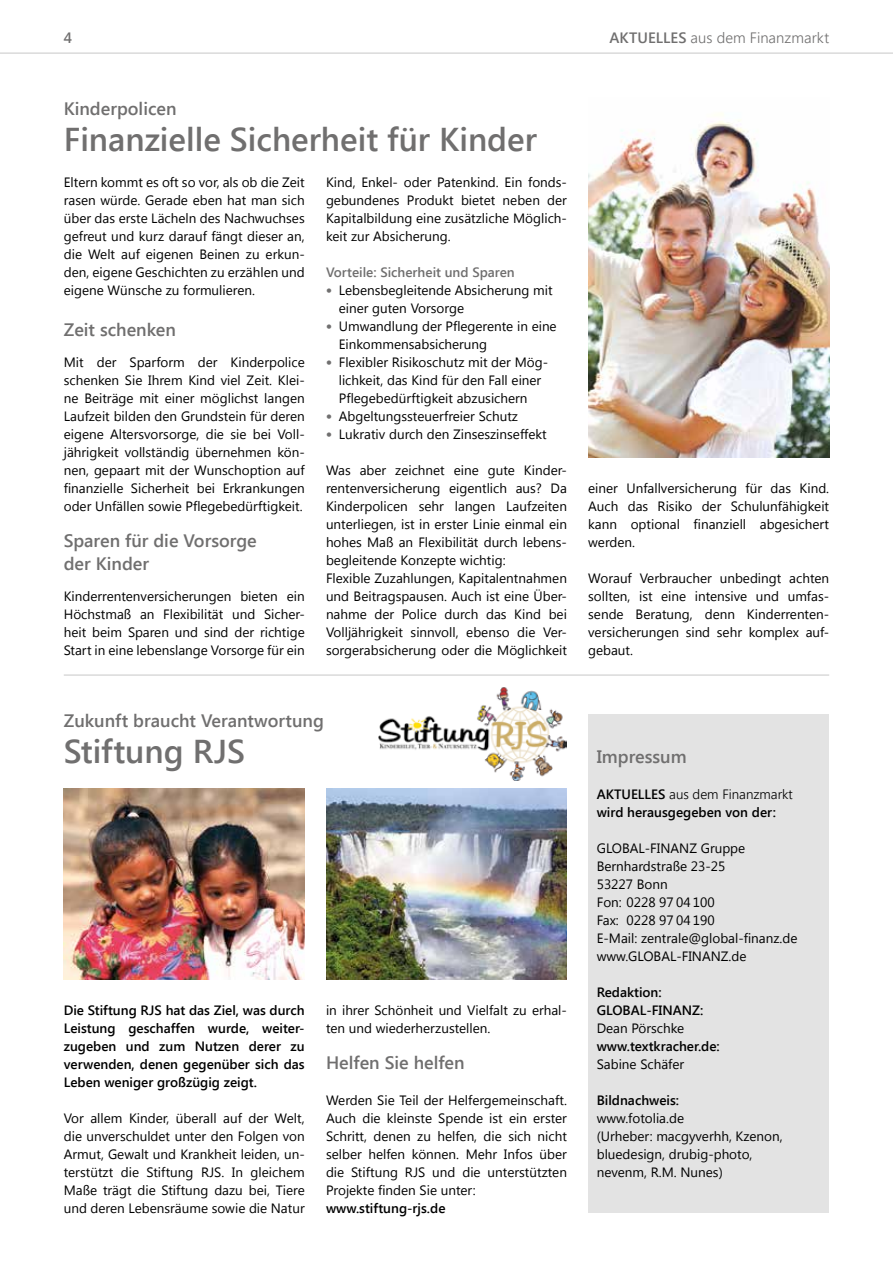
<style>
.page{position:relative;width:893px;height:1263px;background:#fff}
.page>*{position:absolute;margin:0;border:0;box-sizing:border-box;transform-origin:0 0}
.t1{font:600 33px "Segoe UI";color:#706f6f}
.t2{font:600 18px/22.5px "Segoe UI";color:#706f6f}
.t3{font:300 15px "Segoe UI";letter-spacing:.005em;color:#706f6f}
.t4{font:600 15px "Segoe UI";color:#706f6f}
.t5{font:13.5px/18px "Segoe UI";color:#000;text-align:justify}
.t6{font:600 13.5px/18px "Segoe UI";color:#000}
.t7{font:600 13.5px "Segoe UI";color:#706f6f}
.s1{font-weight:600}
.s2{font-family:"Univers";font-weight:300;font-size:12px;color:#706f6f}
.s3{font-weight:300}
</style>
<div class="page">
<hr style="left:0;top:52px;width:893px;height:2px;background:#dadada">
<img style="left:378px;top:688px;width:189px;height:92px">
<div style="left:588px;top:714px;width:241px;height:499px;background:#e3e3e3"></div>
<hr style="left:64px;top:674px;width:765px;height:2px;background:#dadada">
<img style="left:64px;top:789px;width:241px;height:190px">
<img style="left:326px;top:789px;width:241px;height:190px">
<img style="left:588px;top:113px;width:241px;height:344px">
<p class="t4" style="left:64px;top:27px;width:10px">4</p>
<p class="t3" style="left:609px;top:27px;width:221px"><span class="s1">AKTUELLES</span> aus dem Finanzmarkt</p>
<h2 class="t2" style="left:64px;top:97px;width:114px">Kinderpolicen</h2>
<h1 class="t1" style="left:64px;top:116px;width:475px">Finanzielle Sicherheit für Kinder</h1>
<p class="t5" style="left:64px;top:173px;width:242px">Eltern kommt es oft so vor, als ob die Zeit rasen würde. Gerade eben hat man sich über das erste Lächeln des Nachwuchses gefreut und kurz darauf fängt dieser an, die Welt auf eigenen Beinen zu erkun&shy;den, eigene Geschichten zu erzählen und eigene Wünsche zu formulieren.</p>
<h2 class="t2" style="left:64px;top:317px;width:114px">Zeit schenken</h2>
<p class="t5" style="left:64px;top:353px;width:242px">Mit der Sparform der Kinderpolice schenken Sie Ihrem Kind viel Zeit. Klei&shy;ne Beiträge mit einer möglichst langen Laufzeit bilden den Grundstein für deren eigene Altersvorsorge, die sie bei Voll&shy;jährigkeit vollständig übernehmen kön&shy;nen, gepaart mit der Wunschoption auf finanzielle Sicherheit bei Erkrankungen oder Unfällen sowie Pflegebedürftigkeit.</p>
<h2 class="t2" style="left:64px;top:529px;width:195px">Sparen für die Vorsorge der Kinder</h2>
<p class="t5" style="left:64px;top:587px;width:242px">Kinderrentenversicherungen bieten ein Höchstmaß an Flexibilität und Sicher&shy;heit beim Sparen und sind der richtige Start in eine lebenslange Vorsorge für ein</p>
<p class="t5" style="left:326px;top:173px;width:242px">Kind, Enkel- oder Patenkind. Ein fonds&shy;gebundenes Produkt bietet neben der Kapitalbildung eine zusätzliche Möglich&shy;keit zur Absicherung.</p>
<p class="t7" style="left:326px;top:263px;width:190px">Vorteile: Sicherheit und Sparen</p>
<p class="t5" style="left:339px;top:281px;width:215px;text-indent:-13px"><span class="s2">•</span> Lebensbegleitende Absicherung mit einer guten Vorsorge</p>
<p class="t5" style="left:339px;top:317px;width:219px;text-indent:-13px"><span class="s2">•</span> Umwandlung der Pflegerente in eine<br>Einkommensabsicherung</p>
<p class="t5" style="left:326px;top:353px;width:224px;text-align:center"><span class="s2">•</span> Flexibler Risikoschutz mit der Mög&shy;lichkeit, das Kind für den Fall einer<br>Pflegebedürftigkeit abzusichern</p>
<p class="t5" style="left:326px;top:407px;width:194px"><span class="s2">•</span> Abgeltungssteuerfreier Schutz</p>
<p class="t5" style="left:326px;top:425px;width:222px"><span class="s2">•</span> Lukrativ durch den Zinseszinseffekt</p>
<p class="t5" style="left:326px;top:461px;width:242px;text-align:left">Was aber zeichnet eine gute Kinder&shy;rentenversicherung eigentlich aus? Da Kinderpolicen sehr langen Laufzeiten unterliegen, ist in erster Linie einmal ein hohes Maß an Flexibilität durch lebens&shy;begleitende Konzepte wichtig:<br>Flexible Zuzahlungen, Kapitalentnahmen und Beitragspausen. Auch ist eine Über&shy;nahme der Police durch das Kind bei Volljährigkeit sinnvoll, ebenso die Ver&shy;sorgerabsicherung oder die Möglichkeit</p>
<p class="t5" style="left:588px;top:479px;width:242px">einer Unfallversicherung für das Kind.<br>Auch das Risiko der Schulunfähigkeit kann optional finanziell abgesichert werden.</p>
<p class="t5" style="left:588px;top:569px;width:242px">Worauf Verbraucher unbedingt achten sollten, ist eine intensive und umfas&shy;sende Beratung, denn Kinderrenten&shy;versicherungen sind sehr komplex auf&shy;gebaut.</p>
<h2 class="t2" style="left:64px;top:709px;width:262px">Zukunft braucht Verantwortung</h2>
<h1 class="t1" style="left:64px;top:728px;width:183px">Stiftung RJS</h1>
<p class="t6" style="left:64px;top:1001px;width:242px">Die Stiftung RJS hat das Ziel, was durch Leistung geschaffen wurde, weiter&shy;zugeben und zum Nutzen derer zu verwenden, denen gegenüber sich das Leben weniger großzügig zeigt.</p>
<p class="t5" style="left:64px;top:1109px;width:242px">Vor allem Kinder, überall auf der Welt, die unverschuldet unter den Folgen von Armut, Gewalt und Krankheit leiden, un&shy;terstützt die Stiftung RJS. In gleichem Maße trägt die Stiftung dazu bei, Tiere und deren Lebensräume sowie die Natur</p>
<p class="t5" style="left:326px;top:1001px;width:242px">in ihrer Schönheit und Vielfalt zu erhal&shy;ten und wiederherzustellen.</p>
<h2 class="t2" style="left:326px;top:1051px;width:140px">Helfen Sie helfen</h2>
<p class="t5" style="left:326px;top:1091px;width:242px">Werden Sie Teil der Helfergemeinschaft.<br>Auch die kleinste Spende ist ein erster Schritt, denen zu helfen, die sich nicht selber helfen können. Mehr Infos über die Stiftung RJS und die unterstützten Projekte finden Sie unter:</p>
<p class="t6" style="left:326px;top:1199px;width:121px">www.stiftung-rjs.de</p>
<h2 class="t2" style="left:597px;top:745px;width:92px">Impressum</h2>
<p class="t6" style="left:597px;top:785px;width:198px">AKTUELLES <span class="s3">aus dem Finanzmarkt </span>wird herausgegeben von der:</p>
<p class="t5" style="left:597px;top:839px;width:202px;text-align:left">GLOBAL-FINANZ Gruppe<br>Bernhardstraße 23-25<br>53227 Bonn<br>Fon: 0228 97 04 100<br>Fax: 0228 97 04 190<br>E-Mail: zentrale@global-finanz.de www.GLOBAL-FINANZ.de</p>
<p class="t6" style="left:597px;top:983px;width:108px">Redaktion:<br>GLOBAL-FINANZ:</p>
<p class="t5" style="left:597px;top:1019px;width:89px">Dean Pörschke</p>
<p class="t6" style="left:597px;top:1037px;width:125px">www.textkracher.de:</p>
<p class="t5" style="left:597px;top:1055px;width:89px">Sabine Schäfer</p>
<p class="t6" style="left:597px;top:1091px;width:84px">Bildnachweis:</p>
<p class="t5" style="left:597px;top:1109px;width:187px;text-align:left">www.fotolia.de<br>(Urheber: macgyverhh, Kzenon, bluedesign, drubig-photo, nevenm, R.M. Nunes)</p>
</div>
